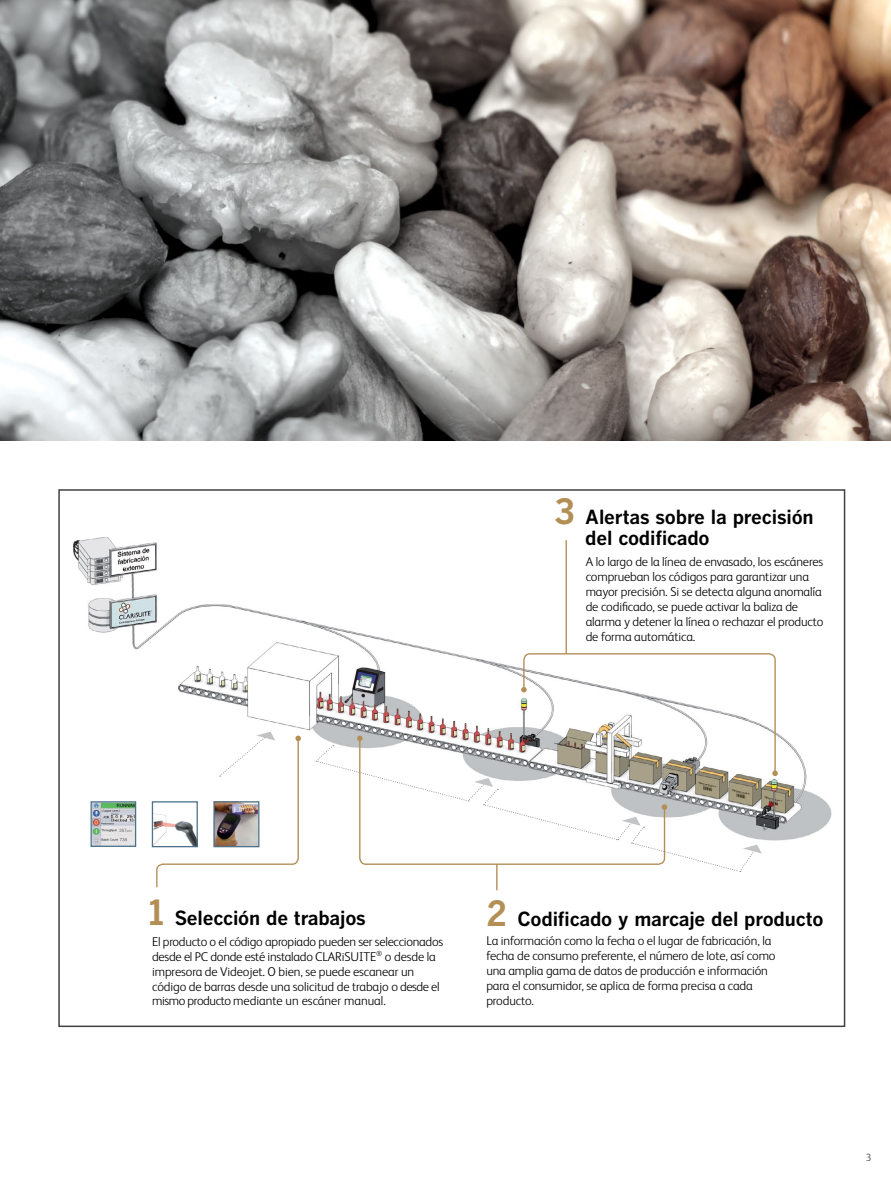
<style>
.page{position:relative;width:891px;height:1188px;background:#fff}
.page>*{position:absolute;margin:0;border:0;box-sizing:border-box;transform-origin:0 0}
.t1{font:700 19.35px/21px "Benton Gothic";letter-spacing:-.01em;color:#000}
.t2{font:300 12.75px/15px "FS Albert Pro";letter-spacing:-.01em;color:#000}
.t3{font:300 10.5px "FS Albert Pro";color:#414042}
.s1{font-size:34.5px;color:#b38f55}
</style>
<div class="page">
<img style="left:0;top:0;width:891px;height:440px">
<div style="left:58px;top:489px;width:787px;height:538px;background:#fff;border:2px solid #414042"></div>
<img style="left:73px;top:537px;width:759px;height:311px">
<hr style="left:566px;top:540px;width:1px;height:114px;background:#b38f55">
<hr style="left:496px;top:864px;width:2px;height:26px;background:#b38f55">
<img style="left:154px;top:807px;width:1px;height:38px">
<div style="left:152px;top:801px;width:46px;height:46px;border:1px solid #4c7189"></div>
<img style="left:93px;top:803px;width:41px;height:42px">
<div style="left:91px;top:801px;width:45px;height:46px;border:1px solid #4c7189"></div>
<svg style="left:316px;top:652px;width:462px;height:220px"></svg>
<svg style="left:155px;top:732px;width:146px;height:156px"></svg>
<h1 class="t1" style="left:585px;top:507px;width:230px;text-indent:-31px"><span class="s1">3</span> Alertas sobre la precisión del codificado</h1>
<p class="t2" style="left:586px;top:553px;width:239px">A lo largo de la línea de envasado, los escáneres comprueban los códigos para garantizar una mayor precisión. Si se detecta alguna anomalía de codificado, se puede activar la baliza de alarma y detener la línea o rechazar el producto de forma automática.</p>
<h1 class="t1" style="left:148px;top:908px;width:219px"><span class="s1">1</span> Selección de trabajos</h1>
<h1 class="t1" style="left:486px;top:909px;width:339px"><span class="s1">2</span> Codificado y marcaje del producto</h1>
<p class="t2" style="left:152px;top:933px;width:293px">El producto o el código apropiado pueden ser seleccionados desde el PC donde esté instalado CLARiSUITE<sup>®</sup> o desde la impresora de Videojet. O bien, se puede escanear un código de barras desde una solicitud de trabajo o desde el mismo producto mediante un escáner manual.</p>
<p class="t2" style="left:486px;top:933px;width:291px">La información como la fecha o el lugar de fabricación, la fecha de consumo preferente, el número de lote, así como una amplia gama de datos de producción e información para el consumidor, se aplica de forma precisa a cada producto.</p>
<p class="t3" style="left:866px;top:1150px;width:7px">3</p>
</div>
